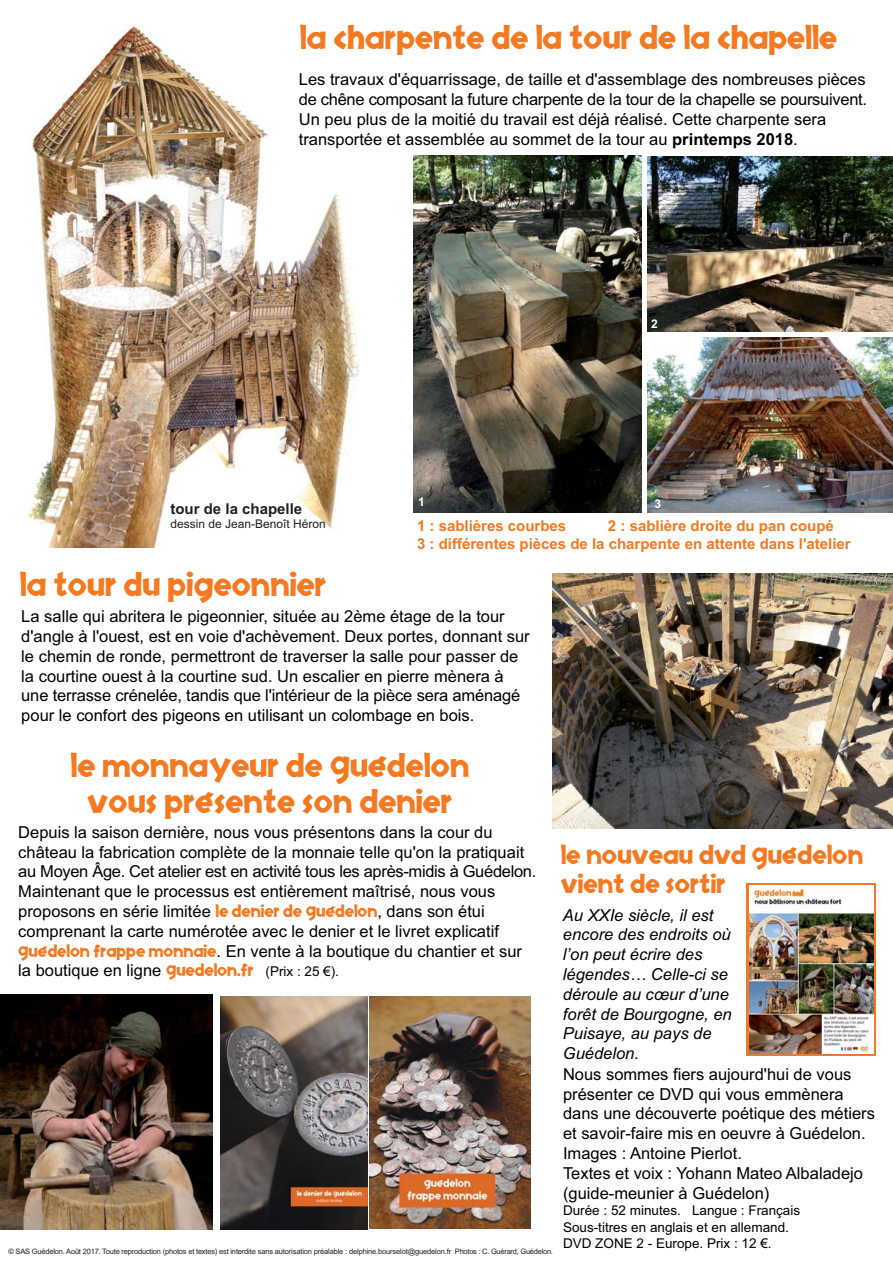
<style>
.page{position:relative;width:893px;height:1263px;background:#fff}
.page>*{position:absolute;margin:0;border:0;box-sizing:border-box;transform-origin:0 0}
.t1{font:37.5px/36px "GUEDELON";letter-spacing:.005em;color:#f47920;text-align:center}
.t2{font:30px/28.5px "GUEDELON";letter-spacing:.005em;color:#f47920}
.t3{font:16.5px/19.8px "Arial";color:#000}
.t4{font:italic 16.5px/19.8px "Arial";color:#000}
.t5{font:700 15px/18px "Arial";color:#f47920}
.t6{font:700 15px "Arial";color:#231f20}
.t7{font:13.5px/16.5px "Arial";color:#000}
.t8{font:12px "Arial";color:#231f20}
.t9{font:700 12px "Arial";color:#fff}
.t10{font:7.5px "Arial";letter-spacing:-.025em;color:#221d1d}
.s1{font-weight:700}
.s2{font-family:"GUEDELON";font-size:19.5px;color:#f47920}
.s3{font-size:13.5px}
</style>
<div class="page">
<img style="left:27px;top:25px;width:331px;height:522px">
<img style="left:647px;top:337px;width:246px;height:176px">
<img style="left:414px;top:155px;width:227px;height:357px">
<img style="left:647px;top:157px;width:246px;height:175px">
<img style="left:552px;top:574px;width:341px;height:255px">
<img style="left:221px;top:996px;width:146px;height:233px">
<img style="left:0;top:995px;width:213px;height:234px">
<img style="left:370px;top:996px;width:160px;height:233px">
<svg style="left:746px;top:883px;width:130px;height:173px;background:#e67f34"></svg>
<img style="left:749px;top:885px;width:124px;height:168px">
<h1 class="t1" style="left:300px;top:22px;width:538px">la charpente de la tour de la chapelle</h1>
<p class="t3" style="left:299px;top:71px;width:570px">Les travaux d'équarrissage, de taille et d'assemblage des nombreuses pièces de chêne composant la future charpente de la tour de la chapelle se poursuivent.<br>Un peu plus de la moitié du travail est déjà réalisé. Cette charpente sera transportée et assemblée au sommet de la tour au <span class="s1">printemps 2018</span>.</p>
<p class="t6" style="left:170px;top:500px;width:133px">tour de la chapelle</p>
<p class="t8" style="left:170px;top:520px;width:157px">dessin de Jean-Benoît Héron</p>
<p class="t9" style="left:651px;top:317px;width:8px">2</p>
<p class="t9" style="left:418px;top:495px;width:8px">1</p>
<p class="t9" style="left:654px;top:497px;width:8px">3</p>
<p class="t5" style="left:417px;top:517px;width:435px;text-indent:191px">2 : sablière droite du pan coupé<br>3 : différentes pièces de la charpente en attente dans l'atelier</p>
<p class="t5" style="left:417px;top:517px;width:151px">1 : sablières courbes</p>
<h1 class="t1" style="left:20px;top:570px;width:308px">la tour du pigeonnier</h1>
<p class="t3" style="left:21px;top:608px;width:510px">La salle qui abritera le pigeonnier, située au 2ème étage de la tour d'angle à l'ouest, est en voie d'achèvement. Deux portes, donnant sur le chemin de ronde, permettront de traverser la salle pour passer de la courtine ouest à la courtine sud. Un escalier en pierre mènera à une terrasse crénelée, tandis que l'intérieur de la pièce sera aménagé pour le confort des pigeons en utilisant un colombage en bois.</p>
<h1 class="t1" style="left:70px;top:751px;width:400px">le monnayeur de Guédelon vous présente son denier</h1>
<p class="t3" style="left:18px;top:824px;width:519px">Depuis la saison dernière, nous vous présentons dans la cour du château la fabrication complète de la monnaie telle qu'on la pratiquait au Moyen Âge. Cet atelier est en activité tous les après-midis à Guédelon.<br>Maintenant que le processus est entièrement maîtrisé, nous vous proposons en série limitée <span class="s2">le denier de Guédelon</span>, dans son étui comprenant la carte numérotée avec le denier et le livret explicatif <span class="s2">Guédelon frappe monnaie</span>. En vente à la boutique du chantier et sur la boutique en ligne <span class="s2">Guedelon.fr</span> <span class="s3">(Prix : 25 €).</span></p>
<p class="t10" style="left:8px;top:1249px;width:546px">© SAS Guédelon. Août 2017. Toute reproduction (photos et textes) est interdite sans autorisation préalable : delphine.bourselot@guedelon.fr Photos : C. Guérard, Guédelon.</p>
<h2 class="t2" style="left:561px;top:843px;width:304px">le nouveau dvd Guédelon vient de sortir</h2>
<p class="t4" style="left:563px;top:906px;width:170px">Au XXIe siècle, il est encore des endroits où l’on peut écrire des légendes… Celle-ci se déroule au cœur d’une forêt de Bourgogne, en<br>Puisaye, au pays de<br>Guédelon.</p>
<p class="t3" style="left:563px;top:1066px;width:313px">Nous sommes fiers aujourd'hui de vous présenter ce DVD qui vous emmènera dans une découverte poétique des métiers et savoir-faire mis en oeuvre à Guédelon.<br>Images : Antoine Pierlot.<br>Textes et voix : Yohann Mateo Albaladejo (guide-meunier à Guédelon)</p>
<p class="t7" style="left:563px;top:1204px;width:239px">Durée : 52 minutes. Langue : Français<br>Sous-titres en anglais et en allemand.<br>DVD ZONE 2 - Europe. Prix : 12 €.</p>
</div>
